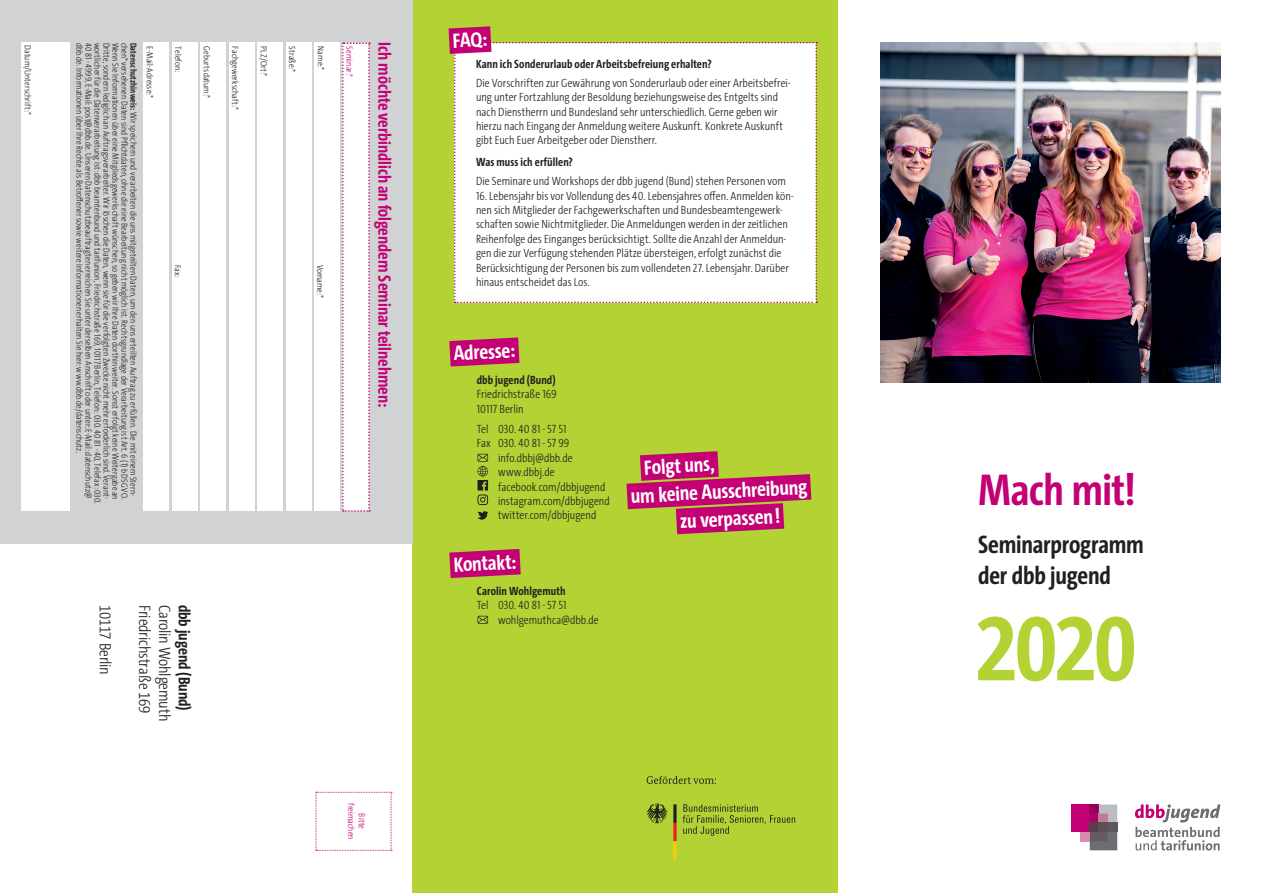
<style>
.page{position:relative;width:1263px;height:893px;background:#fff}
.page>*{position:absolute;margin:0;border:0;box-sizing:border-box;transform-origin:0 0}
.t1{font:700 96px "The Sans Cd LF7";color:#b3d234}
.t2{font:700 45px "The Sans Cd LF7";letter-spacing:-.01em;color:#c30175}
.t3{font:700 25.5px/30.6px "The Sans Cd LF7";letter-spacing:-.005em;color:#231f20}
.t4{font:700 21px "The Sans Cd LF7";color:#fff}
.t5{font:700 18px "The Sans Cd LF7";color:#c30175}
.t6{font:300 16.5px "The Sans Cd LF3";letter-spacing:-.01em;color:#231f20}
.t7{font:700 16.5px "The Sans Cd LF7";color:#231f20}
.t8{font:300 12px/14.4px "The Sans Cd LF3";letter-spacing:.005em;color:#231f20}
.t9{font:700 12px "The Sans Cd LF7";letter-spacing:.01em;color:#231f20}
.t10{font:300 9px "The Sans Cd LF3";letter-spacing:.015em;color:#231f20}
.t11{font:300 9px/10.8px "The Sans Cd LF3";letter-spacing:.01em;color:#c30175;text-align:center}
.s1{font-family:"The Sans Cd LF7";font-weight:700}
</style>
<div class="page">
<div style="left:412px;top:0;width:426px;height:893px;background:#b3d234"></div>
<img style="left:880px;top:43px;width:340px;height:340px">
<svg style="left:449px;top:549px;width:72px;height:29px"></svg>
<svg style="left:448px;top:26px;width:369px;height:277px"></svg>
<svg style="left:647px;top:776px;width:69px;height:8px"></svg>
<svg style="left:646px;top:803px;width:31px;height:56px"></svg>
<svg style="left:683px;top:804px;width:112px;height:32px"></svg>
<svg style="left:316px;top:792px;width:76px;height:59px"></svg>
<div style="left:0;top:0;width:412px;height:544px;background:#d1d2d4"></div>
<svg style="left:342px;top:43px;width:28px;height:469px"></svg>
<div style="left:314px;top:43px;width:26px;height:468px;background:#fff"></div>
<div style="left:286px;top:43px;width:25px;height:468px;background:#fff"></div>
<div style="left:257px;top:43px;width:26px;height:468px;background:#fff"></div>
<div style="left:229px;top:43px;width:25px;height:468px;background:#fff"></div>
<div style="left:200px;top:43px;width:26px;height:468px;background:#fff"></div>
<div style="left:172px;top:43px;width:25px;height:468px;background:#fff"></div>
<div style="left:143px;top:43px;width:26px;height:468px;background:#fff"></div>
<div style="left:21px;top:43px;width:48px;height:468px;background:#fff"></div>
<svg style="left:449px;top:337px;width:71px;height:30px"></svg>
<svg style="left:477px;top:454px;width:11px;height:51px"></svg>
<svg style="left:477px;top:511px;width:11px;height:9px"></svg>
<svg style="left:477px;top:616px;width:11px;height:8px"></svg>
<svg style="left:626px;top:451px;width:186px;height:84px"></svg>
<div style="left:1071px;top:804px;width:19px;height:28px;background:#c30175"></div>
<div style="left:1090px;top:804px;width:9px;height:10px;background:#970059"></div>
<div style="left:1090px;top:814px;width:9px;height:9px;background:#ac0167"></div>
<div style="left:1090px;top:823px;width:9px;height:9px;background:#573e4b"></div>
<svg style="left:1099px;top:804px;width:18px;height:19px"></svg>
<div style="left:1099px;top:823px;width:9px;height:9px;background:#5c5056"></div>
<div style="left:1108px;top:823px;width:9px;height:9px;background:#5a5a5d"></div>
<svg style="left:1090px;top:832px;width:27px;height:18px"></svg>
<div style="left:1080px;top:832px;width:10px;height:9px;background:#dc8bb0"></div>
<svg style="left:1135px;top:804px;width:85px;height:46px"></svg>
<p class="t10" style="left:34px;top:45px;width:71px;rotate:90deg">Datum/Unterschrift:*</p>
<p class="t10" style="left:85px;top:43px;width:412px;rotate:90deg">dbb.de. Informationen über Ihre Rechte als Betroffener sowie weitere Informationen erhalten Sie hier: www.dbb.de/datenschutz.</p>
<p class="t10" style="left:94px;top:43px;width:457px;rotate:90deg">40 81 - 4999, E-Mail: post@dbb.de. Unseren Datenschutzbeauftragten erreichen Sie unter derselben Anschrift oder unter: E-Mail: datenschutz@</p>
<p class="t10" style="left:103px;top:43px;width:463px;rotate:90deg">wortlicher für die Datenverarbeitung ist: dbb beamtenbund und tarifunion, Friedrichstraße 169, 10117 Berlin, Telefon: 030. 40 81 - 40, Telefax: 030.</p>
<p class="t10" style="left:112px;top:43px;width:457px;rotate:90deg">Dritte, sondern lediglich an Auftragsverarbeiter. Wir löschen die Daten, wenn sie für die verfolgten Zwecke nicht mehr erforderlich sind. Verant-</p>
<p class="t10" style="left:121px;top:43px;width:459px;rotate:90deg">Wenn Sie Informationen über eine Mitgliedsgewerkschaft wünschen, so geben wir Ihre Daten dorthin weiter. Sonst erfolgt keine Weitergabe an</p>
<p class="t10" style="left:130px;top:43px;width:458px;rotate:90deg">chen* versehenen Daten sind Pflichtdaten, ohne die eine Bearbeitung nicht möglich ist. Rechtsgrundlage der Verarbeitung ist Art. 6 (1) b DSGVO.</p>
<p class="t10" style="left:139px;top:43px;width:454px;rotate:90deg"><span class="s1">Datenschutzhinweis:</span> Wir speichern und verarbeiten die uns mitgeteilten Daten, um den uns erteilten Auftrag zu erfüllen. Die mit einem Stern-</p>
<p class="t10" style="left:156px;top:46px;width:53px;rotate:90deg">E-Mail-Adresse:*</p>
<p class="t10" style="left:184px;top:46px;width:27px;rotate:90deg">Telefon:</p>
<p class="t10" style="left:213px;top:46px;width:53px;rotate:90deg">Geburtsdatum:*</p>
<p class="t10" style="left:241px;top:46px;width:64px;rotate:90deg">Fachgewerkschaft:*</p>
<p class="t10" style="left:270px;top:46px;width:31px;rotate:90deg">PLZ/Ort:*</p>
<p class="t10" style="left:298px;top:46px;width:27px;rotate:90deg">Straße:*</p>
<p class="t10" style="left:327px;top:46px;width:25px;rotate:90deg">Name:*</p>
<p class="t11" style="left:355px;top:46px;width:32px;rotate:90deg">Seminar:*</p>
<p class="t10" style="left:184px;top:265px;width:13px;rotate:90deg">Fax:</p>
<p class="t10" style="left:326px;top:265px;width:34px;rotate:90deg">Vorname:*</p>
<h3 class="t5" style="left:396px;top:42px;width:366px;rotate:90deg">Ich möchte verbindlich an folgendem Seminar teilnehmen:</h3>
<h3 class="t6" style="left:116px;top:605px;width:72px;rotate:90deg">10117 Berlin</h3>
<h3 class="t6" style="left:155px;top:605px;width:110px;rotate:90deg">Friedrichstraße 169</h3>
<h3 class="t6" style="left:175px;top:605px;width:118px;rotate:90deg">Carolin Wohlgemuth</h3>
<h3 class="t7" style="left:195px;top:605px;width:108px;rotate:90deg">dbb jugend (Bund)</h3>
<p class="t11" style="left:368px;top:803px;width:38px;rotate:90deg">Bitte freimachen</p>
<h3 class="t4" style="left:452px;top:27px;width:36px;rotate:-3deg">FAQ:</h3>
<h3 class="t9" style="left:476px;top:56px;width:237px">Kann ich Sonderurlaub oder Arbeitsbefreiung erhalten?</h3>
<p class="t8" style="left:476px;top:75px;width:316px">Die Vorschriften zur Gewährung von Sonderurlaub oder einer Arbeitsbefrei&shy;ung unter Fortzahlung der Besoldung beziehungsweise des Entgelts sind nach Dienstherrn und Bundesland sehr unterschiedlich. Gerne geben wir hierzu nach Eingang der Anmeldung weitere Auskunft. Konkrete Auskunft gibt Euch Euer Arbeitgeber oder Dienstherr.</p>
<h3 class="t9" style="left:476px;top:155px;width:98px">Was muss ich erfüllen?</h3>
<h3 class="t8" style="left:476px;top:174px;width:311px">Die Seminare und Workshops der dbb jugend (Bund) stehen Personen vom</h3>
<p class="t8" style="left:476px;top:188px;width:319px">16. Lebensjahr bis vor Vollendung des 40. Lebensjahres offen. Anmelden kön&shy;nen sich Mitglieder der Fachgewerkschaften und Bundesbeamtengewerk&shy;schaften sowie Nichtmitglieder. Die Anmeldungen werden in der zeitlichen Reihenfolge des Einganges berücksichtigt. Sollte die Anzahl der Anmeldun&shy;gen die zur Verfügung stehenden Plätze übersteigen, erfolgt zunächst die Berücksichtigung der Personen bis zum vollendeten 27. Lebensjahr. Darüber hinaus entscheidet das Los.</p>
<h3 class="t4" style="left:453px;top:340px;width:63px;rotate:-3deg">Adresse:</h3>
<h3 class="t9" style="left:477px;top:372px;width:80px">dbb jugend (Bund)</h3>
<h3 class="t8" style="left:477px;top:387px;width:81px">Friedrichstraße 169<br>10117 Berlin</h3>
<h3 class="t8" style="left:477px;top:421px;width:91px">Tel 030. 40 81 - 57 51</h3>
<h3 class="t8" style="left:477px;top:436px;width:94px">Fax 030. 40 81 - 57 99</h3>
<h3 class="t8" style="left:498px;top:450px;width:76px">info.dbbj@dbb.de</h3>
<h3 class="t8" style="left:498px;top:465px;width:58px">www.dbbj.de</h3>
<h3 class="t8" style="left:498px;top:479px;width:109px">facebook.com/dbbjugend</h3>
<h3 class="t8" style="left:498px;top:493px;width:113px">instagram.com/dbbjugend</h3>
<h3 class="t8" style="left:498px;top:508px;width:100px">twitter.com/dbbjugend</h3>
<h3 class="t4" style="left:453px;top:551px;width:64px;rotate:-3deg">Kontakt:</h3>
<h3 class="t9" style="left:477px;top:583px;width:90px">Carolin Wohlgemuth</h3>
<h3 class="t8" style="left:498px;top:598px;width:102px;text-indent:-21px">Tel 030. 40 81 - 57 51 wohlgemuthca@dbb.de</h3>
<h3 class="t4" style="left:643px;top:454px;width:72px;rotate:-3deg">Folgt uns,</h3>
<h3 class="t4" style="left:630px;top:482px;width:178px;rotate:-3deg">um keine Ausschreibung</h3>
<h3 class="t4" style="left:679px;top:507px;width:101px;rotate:-3deg">zu verpassen !</h3>
<h2 class="t2" style="left:978px;top:460px;width:159px">Mach mit!</h2>
<h3 class="t3" style="left:978px;top:528px;width:167px">Seminarprogramm der dbb jugend</h3>
<h1 class="t1" style="left:975px;top:586px;width:163px">2020</h1>
</div>
